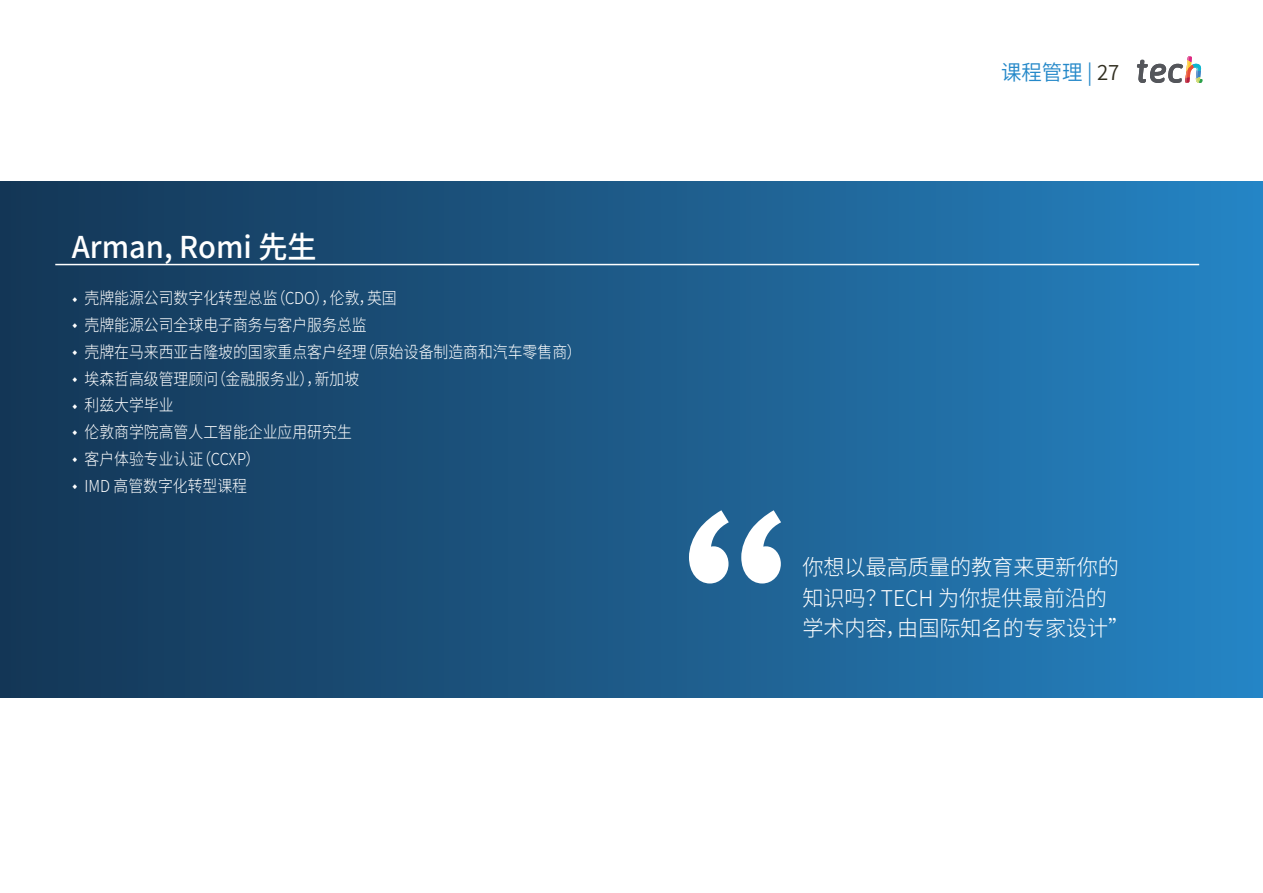
<style>
.page{position:relative;width:1263px;height:893px;background:#fff}
.page>*{position:absolute;margin:0;border:0;box-sizing:border-box;transform-origin:0 0}
.t1{font:500 30px "Source Han Sans CN";color:#fff}
.t2{font:300 21.75px/30.8px "Source Han Sans CN";color:#fff}
.t3{font:21px "Source Han Sans CN";color:#2488c9}
.t4{font:300 16.5px/26.7px "Source Han Sans CN";color:#fff;scale:.9 1}
.s1{color:#312e20}
</style>
<div class="page">
<div style="left:0;top:182px;width:1263px;height:516px;background:linear-gradient(to right,#143453,#2683c2)"></div>
<hr style="left:55px;top:264px;width:1144px;height:1px;background:#fff">
<svg style="left:689px;top:510px;width:92px;height:73px"></svg>
<svg style="left:1137px;top:56px;width:65px;height:27px"></svg>
<svg style="left:73px;top:297px;width:4px;height:5px"></svg>
<svg style="left:73px;top:323px;width:4px;height:5px"></svg>
<svg style="left:73px;top:350px;width:4px;height:5px"></svg>
<svg style="left:73px;top:377px;width:4px;height:5px"></svg>
<svg style="left:73px;top:404px;width:4px;height:5px"></svg>
<svg style="left:73px;top:430px;width:4px;height:5px"></svg>
<svg style="left:73px;top:457px;width:4px;height:5px"></svg>
<svg style="left:73px;top:484px;width:4px;height:5px"></svg>
<h1 class="t1" style="left:72px;top:230px;width:246px">Arman, Romi 先生</h1>
<p class="t4" style="left:85px;top:285px;width:554px">壳牌能源公司数字化转型总监（CDO），伦敦，英国<br>壳牌能源公司全球电子商务与客户服务总监<br>壳牌在马来西亚吉隆坡的国家重点客户经理（原始设备制造商和汽车零售商）埃森哲高级管理顾问（金融服务业），新加坡<br>利兹大学毕业<br>伦敦商学院高管人工智能企业应用研究生<br>客户体验专业认证（CCXP）<br>IMD 高管数字化转型课程</p>
<p class="t3" style="left:1001px;top:60px;width:120px">课程管理 | <span class="s1">27</span></p>
<h2 class="t2" style="left:802px;top:552px;width:328px">你想以最高质量的教育来更新你的知识吗？TECH 为你提供最前沿的学术内容，由国际知名的专家设计”</h2>
</div>
